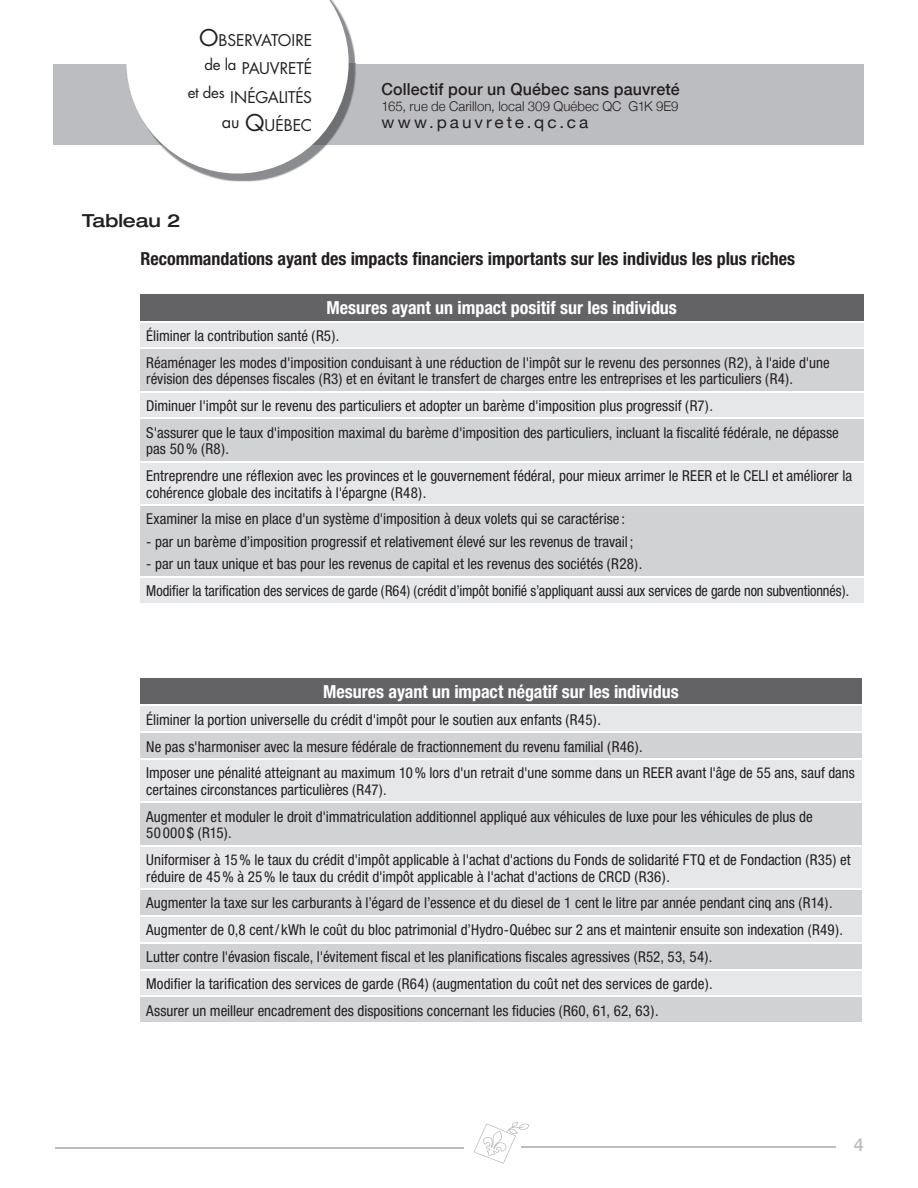
<style>
.page{position:relative;width:918px;height:1188px;background:#fff}
.page>*{position:absolute;margin:0;border:0;box-sizing:border-box;transform-origin:0 0}
.t1{font:700 condensed 18px "Helvetica Neue";color:#fff}
.t2{font:700 condensed 18px "Helvetica Neue";color:#231f20}
.t3{font:500 expanded 18px "Helvetica Neue";color:#231f20}
.t4{font:500 18px "Helvetica Neue";color:#bcbdc0}
.t5{font:500 16.5px "Helvetica Neue";letter-spacing:.01em;color:#231f20}
.t6{font:16.35px "Helvetica Neue";letter-spacing:.17em;color:#231f20;scale:1.05 1}
.t7{font:15.75px/28.5px "Futura";letter-spacing:-.01em;color:#231f20;text-align:right}
.t8{font:condensed 15px/26.8px "Helvetica Neue";color:#231f20}
.t9{font:300 13.5px "Helvetica Neue";letter-spacing:.005em;color:#231f20}
.s1{font-size:22.5px}
</style>
<div class="page">
<div style="left:54px;top:64px;width:810px;height:81px;background:#bcbdc0"></div>
<svg style="left:474px;top:1122px;width:55px;height:42px"></svg>
<hr style="left:521px;top:1147px;width:315px;height:1px;background:#bcbdc0">
<hr style="left:55px;top:1147px;width:408px;height:1px;background:#bcbdc0">
<svg style="left:126px;top:0;width:230px;height:182px"></svg>
<div style="left:139px;top:677px;width:724px;height:28px;background:#636366"></div>
<div style="left:140px;top:706px;width:722px;height:25px;background:#e6e7e9"></div>
<svg style="left:140px;top:733px;width:722px;height:289px;background:#dbdcde"></svg>
<hr style="left:138px;top:676px;width:726px;height:2px;background:#fff">
<hr style="left:138px;top:678px;width:2px;height:27px;background:#fff">
<hr style="left:862px;top:678px;width:2px;height:27px;background:#fff">
<hr style="left:138px;top:758px;width:726px;height:2px;background:#fff">
<hr style="left:138px;top:802px;width:726px;height:1px;background:#fff">
<hr style="left:138px;top:845px;width:726px;height:1px;background:#fff">
<hr style="left:138px;top:888px;width:726px;height:2px;background:#fff">
<hr style="left:138px;top:915px;width:726px;height:2px;background:#fff">
<hr style="left:138px;top:942px;width:726px;height:1px;background:#fff">
<hr style="left:138px;top:969px;width:726px;height:1px;background:#fff">
<hr style="left:138px;top:996px;width:726px;height:1px;background:#fff">
<div style="left:139px;top:293px;width:726px;height:29px;background:#636366"></div>
<div style="left:140px;top:323px;width:724px;height:280px;background:#e6e7e9"></div>
<svg style="left:140px;top:349px;width:724px;height:227px;background:#d7d8da"></svg>
<hr style="left:138px;top:292px;width:728px;height:2px;background:#fff">
<hr style="left:138px;top:294px;width:2px;height:27px;background:#fff">
<hr style="left:864px;top:294px;width:2px;height:27px;background:#fff">
<hr style="left:138px;top:321px;width:728px;height:1px;background:#fff">
<hr style="left:138px;top:348px;width:728px;height:1px;background:#fff">
<hr style="left:138px;top:391px;width:728px;height:1px;background:#fff">
<hr style="left:138px;top:418px;width:728px;height:1px;background:#fff">
<hr style="left:138px;top:461px;width:728px;height:2px;background:#fff">
<hr style="left:138px;top:504px;width:728px;height:2px;background:#fff">
<hr style="left:138px;top:576px;width:728px;height:2px;background:#fff">
<p class="t7" style="left:188px;top:25px;width:126px"><span class="s1">O</span>BSERVATOIRE <sup>de</sup> <sup>la</sup> PAUVRETÉ<br><sup>et</sup> <sup>des</sup> INÉGALITÉS <sup>au</sup> <span class="s1">Q</span>UÉBEC</p>
<p class="t5" style="left:382px;top:76px;width:300px">Collectif pour un Québec sans pauvreté</p>
<p class="t9" style="left:382px;top:96px;width:298px">165, rue de Carillon, local 309 Québec QC G1K 9E9</p>
<p class="t6" style="left:382px;top:110px;width:198px">www.pauvrete.qc.ca</p>
<p class="t3" style="left:82px;top:209px;width:100px">Tableau 2</p>
<p class="t2" style="left:141px;top:248px;width:656px">Recommandations ayant des impacts financiers importants sur les individus les plus riches</p>
<p class="t1" style="left:327px;top:297px;width:352px">Mesures ayant un impact positif sur les individus</p>
<p class="t8" style="left:146px;top:322px;width:685px">Éliminer la contribution santé (R5).<br>Réaménager les modes d'imposition conduisant à une réduction de l'impôt sur le revenu des personnes (R2), à l'aide d'une</p>
<p class="t8" style="left:146px;top:365px;width:694px">révision des dépenses fiscales (R3) et en évitant le transfert de charges entre les entreprises et les particuliers (R4).<br>Diminuer l'impôt sur le revenu des particuliers et adopter un barème d'imposition plus progressif (R7).<br>S'assurer que le taux d'imposition maximal du barème d'imposition des particuliers, incluant la fiscalité fédérale, ne dépasse</p>
<p class="t8" style="left:146px;top:435px;width:707px">pas 50 % (R8).<br>Entreprendre une réflexion avec les provinces et le gouvernement fédéral, pour mieux arrimer le REER et le CELI et améliorer la</p>
<p class="t8" style="left:146px;top:479px;width:480px">cohérence globale des incitatifs à l'épargne (R48).<br>Examiner la mise en place d'un système d'imposition à deux volets qui se caractérise :</p>
<p class="t8" style="left:146px;top:528px;width:489px">- par un barème d’imposition progressif et relativement élevé sur les revenus de travail ;</p>
<p class="t8" style="left:146px;top:551px;width:704px">- par un taux unique et bas pour les revenus de capital et les revenus des sociétés (R28).<br>Modifier la tarification des services de garde (R64) (crédit d’impôt bonifié s’appliquant aussi aux services de garde non subventionnés).</p>
<p class="t1" style="left:323px;top:681px;width:357px">Mesures ayant un impact négatif sur les individus</p>
<p class="t8" style="left:146px;top:706px;width:710px">Éliminer la portion universelle du crédit d'impôt pour le soutien aux enfants (R45).<br>Ne pas s'harmoniser avec la mesure fédérale de fractionnement du revenu familial (R46).<br>Imposer une pénalité atteignant au maximum 10 % lors d'un retrait d'une somme dans un REER avant l'âge de 55 ans, sauf dans</p>
<p class="t8" style="left:146px;top:776px;width:668px">certaines circonstances particulières (R47).<br>Augmenter et moduler le droit d'immatriculation additionnel appliqué aux véhicules de luxe pour les véhicules de plus de</p>
<p class="t8" style="left:146px;top:819px;width:706px">50 000 $ (R15).<br>Uniformiser à 15 % le taux du crédit d'impôt applicable à l'achat d'actions du Fonds de solidarité FTQ et de Fondaction (R35) et</p>
<p class="t8" style="left:146px;top:863px;width:698px">réduire de 45 % à 25 % le taux du crédit d'impôt applicable à l'achat d'actions de CRCD (R36).<br>Augmenter la taxe sur les carburants à l’égard de l’essence et du diesel de 1 cent le litre par année pendant cinq ans (R14).<br>Augmenter de 0,8 cent / kWh le coût du bloc patrimonial d’Hydro-Québec sur 2 ans et maintenir ensuite son indexation (R49).<br>Lutter contre l'évasion fiscale, l'évitement fiscal et les planifications fiscales agressives (R52, 53, 54).<br>Modifier la tarification des services de garde (R64) (augmentation du coût net des services de garde).<br>Assurer un meilleur encadrement des dispositions concernant les fiducies (R60, 61, 62, 63).</p>
<p class="t4" style="left:854px;top:1130px;width:12px">4</p>
</div>
